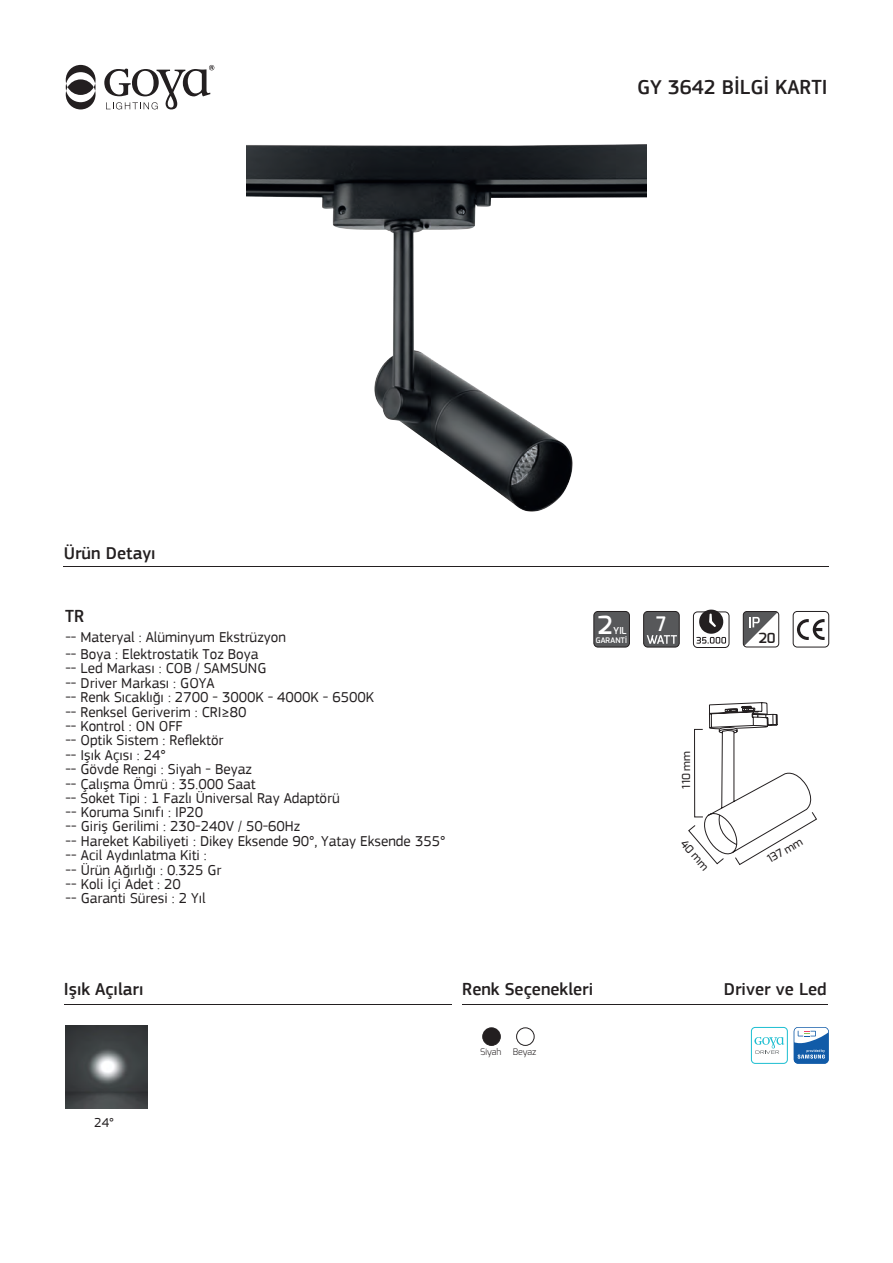
<style>
.page{position:relative;width:893px;height:1263px;background:#fff}
.page>*{position:absolute;margin:0;border:0;box-sizing:border-box;transform-origin:0 0}
.t1{font:600 24.9px "Exo";color:#fff}
.t2{font:500 21px "PF Square Sans Pro";color:#231f20}
.t3{font:600 19.95px "Exo";color:#fff;scale:.89 1}
.t4{font:500 18px "PF Square Sans Pro";color:#231f20}
.t5{font:15px/14.4px "PF Square Sans Pro";color:#231f20}
.t6{font:600 13.95px "Exo";color:#231f20}
.t7{font:13.5px "PF Square Sans Pro";color:#231f20}
.t8{font:500 10.95px "Exo";color:#231f20}
.t9{font:600 9.45px "Exo";color:#fff}
.t10{font:300 9px "Exo";color:#231f20}
.t11{font:600 7.65px "Exo";color:#fff}
</style>
<div class="page">
<hr style="left:64px;top:1004px;width:387px;height:1px;background:#231f20">
<hr style="left:64px;top:566px;width:765px;height:1px;background:#231f20">
<hr style="left:462px;top:1004px;width:366px;height:1px;background:#231f20">
<svg style="left:794px;top:1027px;width:35px;height:37px"></svg>
<div style="left:751px;top:1027px;width:37px;height:37px;border:1px solid #1cbed1;border-radius:4px"></div>
<svg style="left:754px;top:1037px;width:30px;height:17px"></svg>
<svg style="left:66px;top:65px;width:30px;height:44px"></svg>
<svg style="left:104px;top:65px;width:110px;height:44px"></svg>
<div style="left:516px;top:1027px;width:18px;height:19px;border:1px solid #231f20;border-radius:50%"></div>
<div style="left:483px;top:1028px;width:17px;height:17px;background:#231f20;border-radius:50%"></div>
<div style="left:482px;top:1027px;width:19px;height:19px;border:1px solid #231f20;border-radius:50%"></div>
<div style="left:644px;top:611px;width:35px;height:36px;background:#57585a;border-radius:4px"></div>
<div style="left:643px;top:611px;width:37px;height:36px;border:1px solid #231f20;border-radius:4px"></div>
<svg style="left:647px;top:635px;width:30px;height:9px"></svg>
<div style="left:793px;top:611px;width:36px;height:36px;border:1px solid #231f20;border-radius:4px"></div>
<svg style="left:797px;top:619px;width:28px;height:21px"></svg>
<div style="left:743px;top:611px;width:36px;height:36px;border:1px solid #231f20;border-radius:4px"></div>
<svg style="left:743px;top:611px;width:34px;height:35px"></svg>
<div style="left:594px;top:611px;width:35px;height:36px;background:#57585a;border-radius:4px"></div>
<div style="left:593px;top:611px;width:37px;height:36px;border:1px solid #231f20;border-radius:4px"></div>
<div style="left:693px;top:612px;width:36px;height:36px;border:1px solid #231f20;border-radius:4px"></div>
<svg style="left:696px;top:610px;width:30px;height:34px"></svg>
<img style="left:65px;top:1025px;width:83px;height:83px">
<svg style="left:688px;top:702px;width:129px;height:163px"></svg>
<img style="left:247px;top:144px;width:399px;height:368px">
<h2 class="t2" style="left:637px;top:75px;width:192px">GY 3642 BİLGİ KARTI</h2>
<p class="t4" style="left:64px;top:543px;width:93px">Ürün Detayı</p>
<p class="t4" style="left:65px;top:606px;width:21px">TR</p>
<p class="t5" style="left:65px;top:628px;width:222px;line-height:17.1px">-- Materyal : Alüminyum Ekstrüzyon -- Boya : Elektrostatik Toz Boya</p>
<p class="t5" style="left:65px;top:661px;width:381px">-- Led Markası : COB / SAMSUNG<br>-- Driver Markası : GOYA<br>-- Renk Sıcaklığı : 2700 - 3000K - 4000K - 6500K<br>-- Renksel Geriverim : CRI≥80<br>-- Kontrol : ON OFF<br>-- Optik Sistem : Reflektör<br>-- Işık Açısı : 24°<br>-- Gövde Rengi : Siyah - Beyaz<br>-- Çalışma Ömrü : 35.000 Saat<br>-- Soket Tipi : 1 Fazlı Üniversal Ray Adaptörü<br>-- Koruma Sınıfı : IP20<br>-- Giriş Gerilimi : 230-240V / 50-60Hz<br>-- Hareket Kabiliyeti : Dikey Eksende 90°, Yatay Eksende 355° -- Acil Aydınlatma Kiti :<br>-- Ürün Ağırlığı : 0.325 Gr<br>-- Koli İçi Adet : 20<br>-- Garanti Süresi : 2 Yıl</p>
<h1 class="t1" style="left:598px;top:609px;width:16px">2</h1>
<p class="t9" style="left:613px;top:624px;width:15px">YIL</p>
<h3 class="t3" style="left:656px;top:611px;width:13px">7</h3>
<p class="t11" style="left:596px;top:635px;width:33px">GARANTİ</p>
<p class="t6" style="left:759px;top:629px;width:19px">20</p>
<p class="t8" style="left:679px;top:788px;width:39px;rotate:-90deg">011 m m</p>
<p class="t8" style="left:688px;top:837px;width:38px;rotate:49deg">40 mm</p>
<p class="t8" style="left:764px;top:854px;width:40px;rotate:-30deg">137 mm</p>
<p class="t4" style="left:64px;top:979px;width:81px">Işık Açıları</p>
<p class="t4" style="left:462px;top:979px;width:132px">Renk Seçenekleri</p>
<p class="t4" style="left:724px;top:979px;width:104px">Driver ve Led</p>
<p class="t7" style="left:94px;top:1115px;width:21px">24°</p>
<p class="t10" style="left:480px;top:1046px;width:23px">Siyah</p>
<p class="t10" style="left:513px;top:1046px;width:25px">Beyaz</p>
</div>
